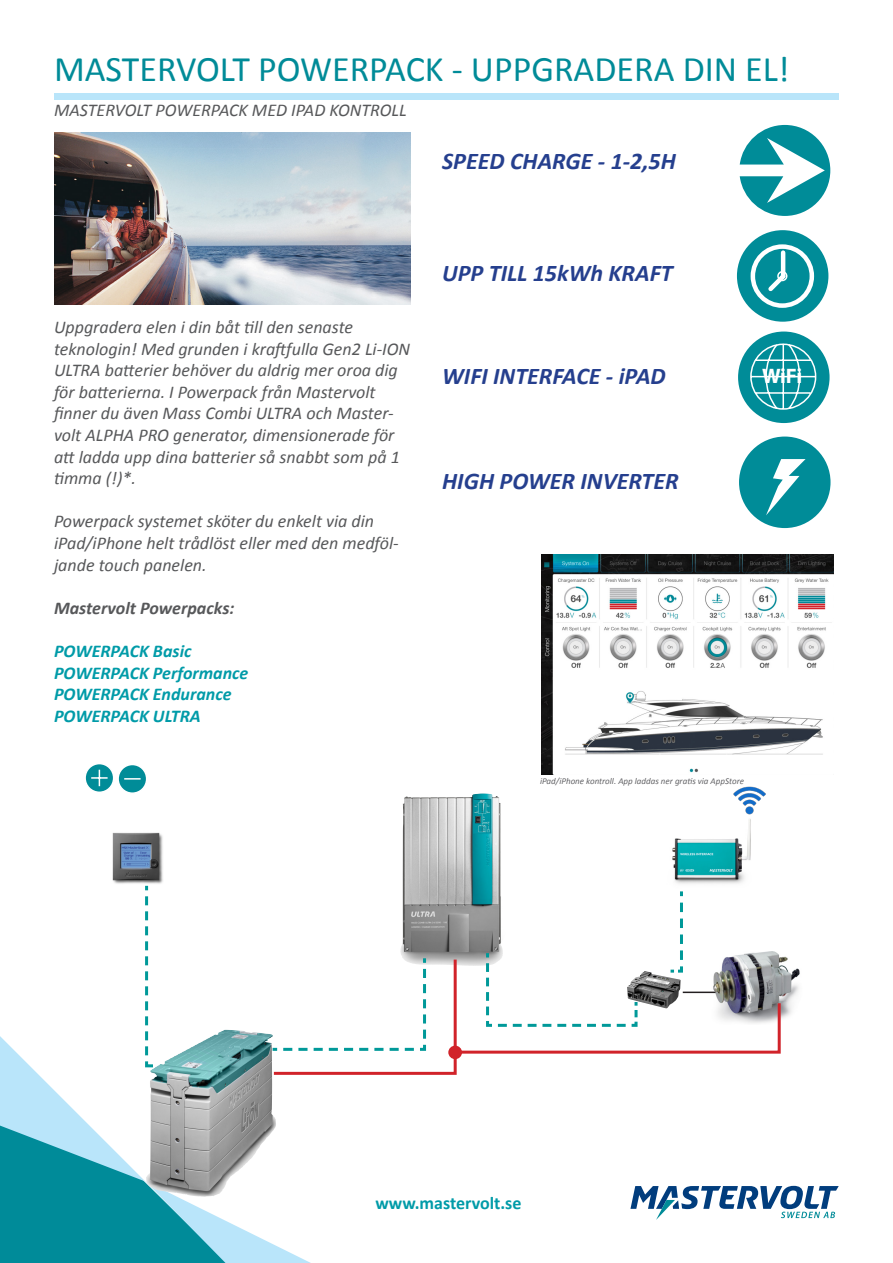
<style>
.page{position:relative;width:893px;height:1263px;background:#fff}
.page>*{position:absolute;margin:0;border:0;box-sizing:border-box;transform-origin:0 0}
.t1{font:36px "Calibri";color:#008b98}
.t2{font:italic 700 24px "Calibri";color:#253f8e}
.t3{font:700 21px "Myriad Pro";color:#fff}
.t4{font:italic 18px/21.6px "Calibri";color:#57585a}
.t5{font:italic 700 18px "Calibri";color:#009ba8}
.t6{font:italic 700 18px "Calibri";color:#57585a}
.t7{font:700 18px "Calibri";color:#009ba8}
.t8{font:italic 9px "Calibri";color:#636366}
</style>
<div class="page">
<svg style="left:739px;top:125px;width:91px;height:91px"></svg>
<div style="left:738px;top:332px;width:92px;height:91px;background:#008c98;border-radius:50%"></div>
<svg style="left:749px;top:342px;width:68px;height:68px"></svg>
<div style="left:737px;top:230px;width:91px;height:92px;background:#008c98;border-radius:50%"></div>
<div style="left:751px;top:244px;width:63px;height:64px;border:4px solid #fff;border-radius:50%"></div>
<svg style="left:764px;top:248px;width:25px;height:44px"></svg>
<div style="left:739px;top:437px;width:91px;height:91px;background:#008c98;border-radius:50%"></div>
<svg style="left:766px;top:459px;width:40px;height:56px"></svg>
<div style="left:54px;top:94px;width:785px;height:6px;background:#b9e5fa"></div>
<img style="left:54px;top:133px;width:357px;height:171px">
<img style="left:402px;top:793px;width:79px;height:90px">
<img style="left:112px;top:832px;width:51px;height:51px">
<img style="left:672px;top:819px;width:79px;height:64px">
<svg style="left:0;top:883px;width:839px;height:380px"></svg>
<img style="left:734px;top:786px;width:31px;height:29px">
<svg style="left:85px;top:764px;width:61px;height:29px"></svg>
<img style="left:541px;top:554px;width:292px;height:220px">
<div style="left:448px;top:1046px;width:14px;height:13px;background:#d1232a;border-radius:50%"></div>
<p class="t1" style="left:54px;top:44px;width:737px">MASTERVOLT POWERPACK - UPPGRADERA DIN EL!</p>
<p class="t4" style="left:54px;top:99px;width:354px">MASTERVOLT POWERPACK MED IPAD KONTROLL</p>
<p class="t2" style="left:442px;top:144px;width:235px">SPEED CHARGE - 1-2,5H</p>
<p class="t4" style="left:54px;top:315px;width:358px">Uppgradera elen i din båt till den senaste teknologin! Med grunden i kraftfulla Gen2 Li-ION ULTRA batterier behöver du aldrig mer oroa dig för batterierna. I Powerpack från Mastervolt finner du även Mass Combi ULTRA och Master&shy;volt ALPHA PRO generator, dimensionerade för att ladda upp dina batterier så snabbt som på 1 timma (!)*.</p>
<p class="t4" style="left:54px;top:510px;width:346px">Powerpack systemet sköter du enkelt via din iPad/iPhone helt trådlöst eller med den medföl&shy;jande touch panelen.</p>
<p class="t6" style="left:54px;top:595px;width:182px">Mastervolt Powerpacks:</p>
<p class="t5" style="left:54px;top:638px;width:139px">POWERPACK Basic</p>
<p class="t5" style="left:54px;top:660px;width:196px">POWERPACK Performance</p>
<p class="t5" style="left:54px;top:681px;width:179px">POWERPACK Endurance</p>
<p class="t5" style="left:54px;top:703px;width:148px">POWERPACK ULTRA</p>
<p class="t2" style="left:442px;top:256px;width:232px">UPP TILL 15kWh KRAFT</p>
<p class="t2" style="left:442px;top:359px;width:225px">WIFI INTERFACE - iPAD</p>
<p class="t2" style="left:442px;top:464px;width:238px">HIGH POWER INVERTER</p>
<p class="t3" style="left:762px;top:362px;width:42px">WiFi</p>
<p class="t8" style="left:540px;top:775px;width:206px">iPad/iPhone kontroll. App laddas ner gratis via AppStore</p>
<p class="t7" style="left:375px;top:1190px;width:148px">www.mastervolt.se</p>
</div>
